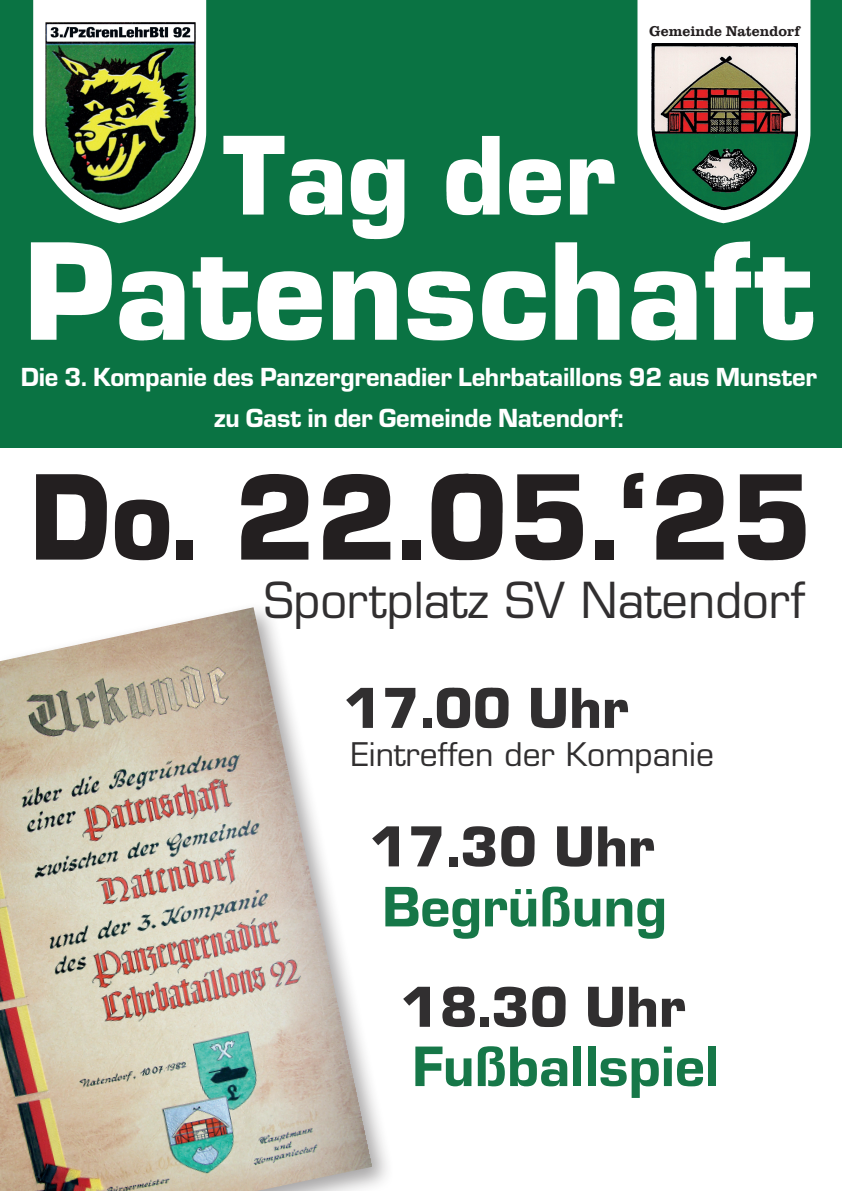
<style>
.page{position:relative;width:842px;height:1191px;background:#fff}
.page>*{position:absolute;margin:0;border:0;box-sizing:border-box;transform-origin:0 0}
.t1{font:900 146px "Eurostile";color:#fff}
.t2{font:900 128px "Eurostile";color:#231f20;scale:.91 1}
.t3{font:900 118px "Eurostile";color:#fff}
.t4{font:900 60px "Eurostile";color:#312f30}
.t5{font:800 59.2px "Eurostile Becker";color:#167748}
.t6{font:48.4px "Eurostile";color:#312f30}
.t7{font:31.7px "Eurostile";color:#312f30}
.t8{font:800 27.2px/40.8px "Eurostile Becker";letter-spacing:-.01em;color:#fff;text-align:center}
.t9{font:500 14.7px "Clarendon URW";color:#231f20}
</style>
<div class="page">
<div style="left:0;top:0;width:842px;height:448px;background:#0a7343"></div>
<svg style="left:637px;top:0;width:173px;height:223px"></svg>
<img style="left:652px;top:43px;width:146px;height:167px">
<svg style="left:33px;top:0;width:173px;height:167px;background:#f2f7f5"></svg>
<img style="left:44px;top:16px;width:157px;height:208px">
<img style="left:0;top:607px;width:372px;height:584px">
<p class="t9" style="left:649px;top:20px;width:152px">Gemeinde Natendorf</p>
<h3 class="t3" style="left:222px;top:111px;width:394px">Tag der</h3>
<h1 class="t1" style="left:23px;top:211px;width:793px">Patenschaft</h1>
<p class="t8" style="left:21px;top:357px;width:798px">Die 3. Kompanie des Panzergrenadier Lehrbataillons 92 aus Munster zu Gast in der Gemeinde Natendorf:</p>
<h2 class="t2" style="left:30px;top:447px;width:862px">Do. 22.05.‘25</h2>
<h3 class="t6" style="left:264px;top:571px;width:542px">Sportplatz SV Natendorf</h3>
<h3 class="t4" style="left:344px;top:675px;width:286px">17.00 Uhr</h3>
<p class="t7" style="left:351px;top:735px;width:364px">Eintreffen der Kompanie</p>
<h3 class="t4" style="left:370px;top:813px;width:286px">17.30 Uhr</h3>
<h3 class="t5" style="left:382px;top:874px;width:287px">Begrüßung</h3>
<h3 class="t4" style="left:401px;top:974px;width:286px">18.30 Uhr</h3>
<h3 class="t5" style="left:412px;top:1034px;width:309px">Fußballspiel</h3>
</div>
